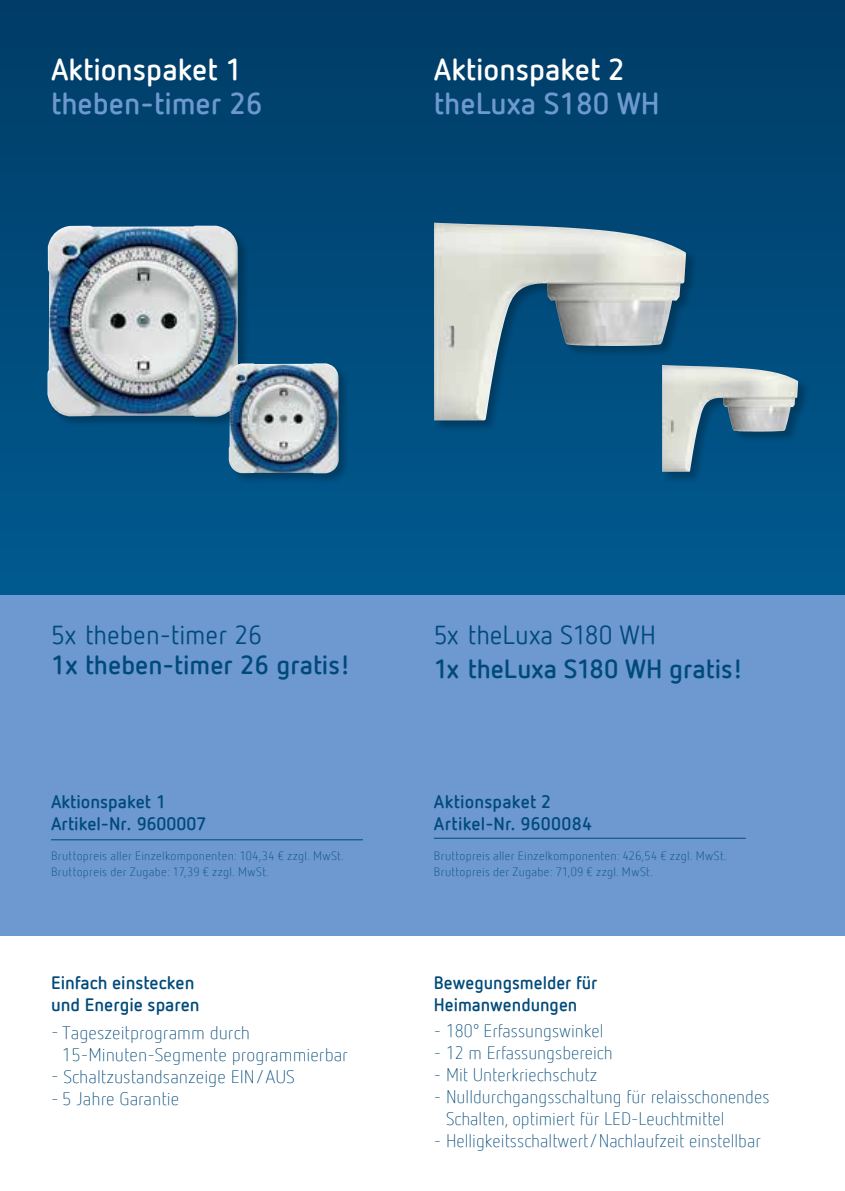
<style>
.page{position:relative;width:845px;height:1191px;background:#fff}
.page>*{position:absolute;margin:0;border:0;box-sizing:border-box;transform-origin:0 0}
.t1{font:700 30px "Netto Offc Pro";color:#6d98d0}
.t2{font:700 30px "Netto Offc Pro";color:#fff}
.t3{font:700 26px "Netto Offc Pro";color:#004a7b}
.t4{font:26px "Netto Offc Pro";color:#004a7b}
.t5{font:300 18px/22px "Netto Offc Pro";color:#004a7b}
.t6{font:700 18px/22px "Netto Offc Pro";color:#004a7b}
.t7{font:300 12px/16px "Netto Offc Pro";letter-spacing:.025em;color:#004a7b}
</style>
<div class="page">
<div style="left:0;top:0;width:845px;height:595px;background:linear-gradient(to bottom,#003c66,#005a90)"></div>
<div style="left:47px;top:225px;width:203px;height:203px;background:#000;opacity:.25"></div>
<img style="left:47px;top:226px;width:191px;height:190px">
<div style="left:229px;top:363px;width:121px;height:122px;background:#000;opacity:.25"></div>
<img style="left:229px;top:363px;width:110px;height:110px">
<div style="left:0;top:595px;width:845px;height:340px;background:#6d98d0"></div>
<div style="left:433px;top:223px;width:264px;height:209px;background:#000;opacity:.25"></div>
<img style="left:434px;top:223px;width:252px;height:197px">
<div style="left:661px;top:364px;width:148px;height:119px;background:#000;opacity:.25"></div>
<img style="left:662px;top:365px;width:136px;height:107px">
<hr style="left:51px;top:839px;width:312px;height:1px;background:#004a7b">
<hr style="left:434px;top:838px;width:312px;height:1px;background:#004a7b">
<h1 class="t2" style="left:51px;top:49px;width:192px">Aktionspaket 1</h1>
<h1 class="t1" style="left:51px;top:83px;width:213px">theben-timer 26</h1>
<h1 class="t2" style="left:434px;top:49px;width:192px">Aktionspaket 2</h1>
<h1 class="t1" style="left:434px;top:83px;width:227px">theLuxa S180 WH</h1>
<h2 class="t4" style="left:51px;top:618px;width:213px">5x theben-timer 26</h2>
<h2 class="t3" style="left:51px;top:647px;width:301px">1x theben-timer 26 gratis!</h2>
<h2 class="t4" style="left:434px;top:618px;width:224px">5x theLuxa S180 WH</h2>
<h2 class="t3" style="left:434px;top:651px;width:311px">1x theLuxa S180 WH gratis!</h2>
<p class="t6" style="left:51px;top:790px;width:157px">Aktionspaket 1<br>Artikel-Nr. 9600007</p>
<p class="t6" style="left:434px;top:790px;width:160px">Aktionspaket 2<br>Artikel-Nr. 9600084</p>
<p class="t7" style="left:51px;top:847px;width:294px">Bruttopreis aller Einzelkomponenten: 104,34 € zzgl. MwSt.<br>Bruttopreis der Zugabe: 17,39 € zzgl. MwSt.</p>
<p class="t6" style="left:51px;top:971px;width:150px">Einfach einstecken und Energie sparen</p>
<p class="t5" style="left:62px;top:1021px;width:287px;text-indent:-11px">- Tageszeitprogramm durch<br>15-Minuten-Segmente programmierbar</p>
<p class="t5" style="left:51px;top:1065px;width:245px">- Schaltzustandsanzeige EIN/AUS</p>
<p class="t5" style="left:51px;top:1087px;width:130px">- 5 Jahre Garantie</p>
<p class="t7" style="left:434px;top:847px;width:294px">Bruttopreis aller Einzelkomponenten: 426,54 € zzgl. MwSt.<br>Bruttopreis der Zugabe: 71,09 € zzgl. MwSt.</p>
<p class="t6" style="left:434px;top:971px;width:165px">Bewegungsmelder für<br>Heimanwendungen</p>
<p class="t5" style="left:434px;top:1019px;width:171px">- 180° Erfassungswinkel</p>
<p class="t5" style="left:434px;top:1041px;width:180px">- 12 m Erfassungsbereich</p>
<p class="t5" style="left:434px;top:1063px;width:165px">- Mit Unterkriechschutz</p>
<p class="t5" style="left:446px;top:1085px;width:325px;text-indent:-12px">- Nulldurchgangsschaltung für relaisschonendes<br>Schalten, optimiert für LED-Leuchtmittel</p>
<p class="t5" style="left:434px;top:1129px;width:328px">- Helligkeitsschaltwert/Nachlaufzeit einstellbar</p>
</div>
